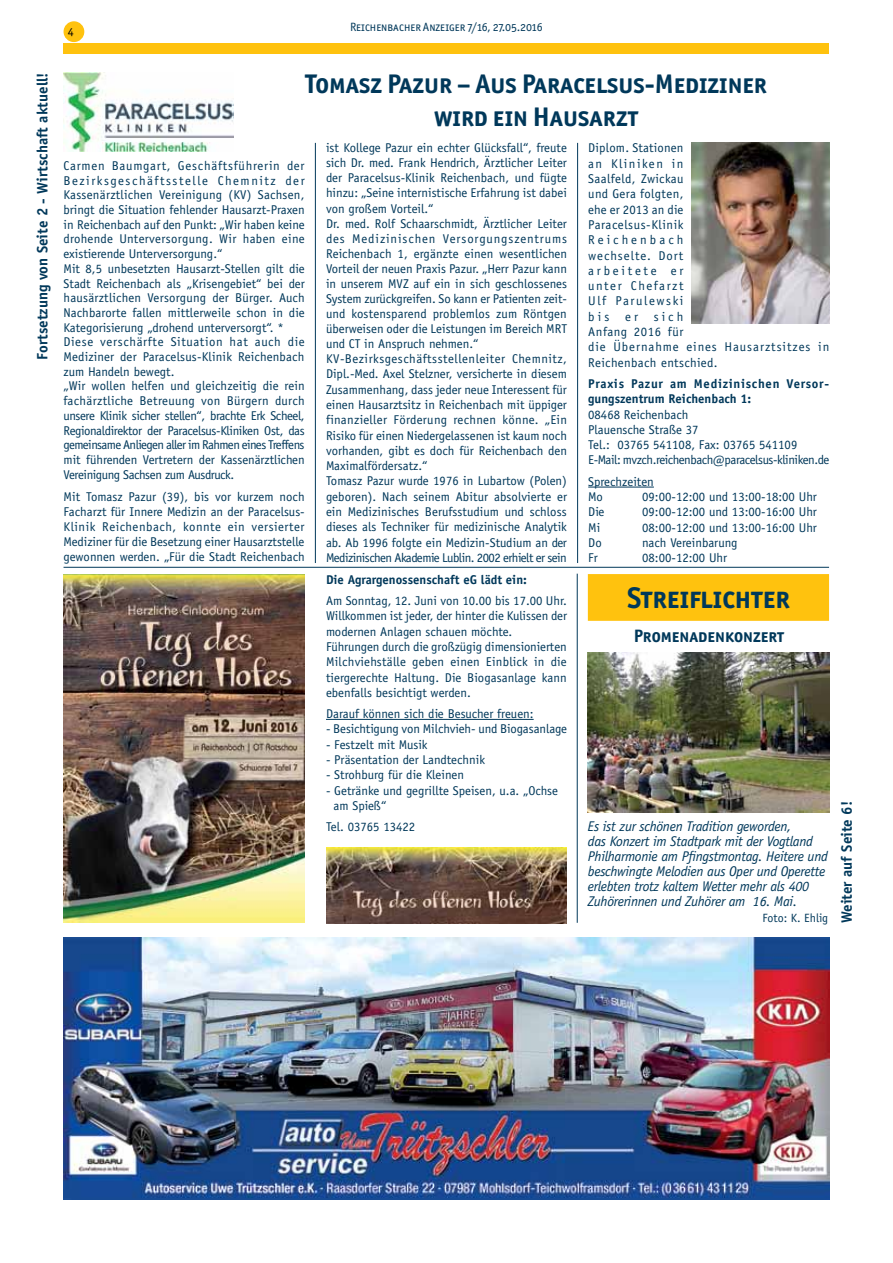
<style>
.page{position:relative;width:893px;height:1263px;background:#fff}
.page>*{position:absolute;margin:0;border:0;box-sizing:border-box;transform-origin:0 0}
.t1{font:30px "Officina San ITC Bold SC";color:#00385a}
.t2{font:27px/32.4px "Officina San ITC Bold SC";color:#00385a;text-align:center}
.t3{font:18px "Officina San ITC Bold SC";color:#00385a}
.t4{font:700 15px "Officina Sans";color:#00385a}
.t5{font:italic 14.1px/15px "Officina Sans";letter-spacing:-.02em;color:#00385a}
.t6{font:12.75px/15.1px "Officina Sans";color:#00385a}
.t7{font:12.75px/15.3px "Officina Sans";letter-spacing:.06em;color:#00385a}
.t8{font:700 12.75px/15.3px "Officina Sans";letter-spacing:.035em;color:#00385a}
.t9{font:700 12.75px "Officina Sans";color:#00385a}
.t10{font:12px "Officina San ITC Book SC";color:#00385a}
.t11{font:12px "Officina Sans";color:#00385a}
.t12{font:12px "Officina Sans";color:#000}
</style>
<div class="page">
<div style="left:64px;top:22px;width:20px;height:19px;background:#ffc20e;border-radius:50%"></div>
<div style="left:64px;top:21px;width:20px;height:21px;border:2px solid #ffc20e;border-radius:50%"></div>
<div style="left:64px;top:44px;width:765px;height:10px;background:#ffc20e"></div>
<img style="left:692px;top:143px;width:137px;height:181px">
<img style="left:64px;top:72px;width:169px;height:79px">
<hr style="left:588px;top:487px;width:66px;height:1px;background:#00385a">
<hr style="left:315px;top:143px;width:1px;height:420px;background:#00385a">
<hr style="left:577px;top:143px;width:1px;height:420px;background:#00385a">
<img style="left:64px;top:574px;width:241px;height:349px">
<img style="left:326px;top:847px;width:240px;height:76px">
<hr style="left:326px;top:719px;width:208px;height:1px;background:#00385a">
<hr style="left:64px;top:567px;width:765px;height:1px;background:#00385a">
<hr style="left:577px;top:574px;width:1px;height:349px;background:#00385a">
<div style="left:588px;top:574px;width:241px;height:47px;background:#ffc20e;border:2px solid #ffc20e"></div>
<img style="left:588px;top:652px;width:241px;height:161px">
<img style="left:64px;top:938px;width:765px;height:261px">
<p class="t12" style="left:68px;top:25px;width:7px">4</p>
<p class="t10" style="left:350px;top:20px;width:194px">Reichenbacher Anzeiger 7/16, 27.05.2016</p>
<p class="t4" style="left:33px;top:359px;width:289px;rotate:-90deg">Fortsetzung von Seite 2 - Wirtschaft aktuell!</p>
<h2 class="t2" style="left:306px;top:68px;width:463px">Tomasz Pazur – Aus Paracelsus-Mediziner wird ein Hausarzt</h2>
<p class="t6" style="left:326px;top:141px;width:243px">ist Kollege Pazur ein echter Glücksfall“, freute sich Dr. med. Frank Hendrich, Ärztlicher Leiter der Paracelsus-Klinik Reichenbach, und fügte hinzu: „Seine internistische Erfahrung ist dabei von großem Vorteil.“<br>Dr. med. Rolf Schaarschmidt, Ärztlicher Leiter des Medizinischen Versorgungszentrums Reichenbach 1, ergänzte einen wesentlichen Vorteil der neuen Praxis Pazur. „Herr Pazur kann in unserem MVZ auf ein in sich geschlossenes System zurückgreifen. So kann er Patienten zeit&shy;und kostensparend problemlos zum Röntgen überweisen oder die Leistungen im Bereich MRT und CT in Anspruch nehmen.“ KV-Bezirksgeschäftsstellenleiter Chemnitz, Dipl.-Med. Axel Stelzner, versicherte in diesem Zusammenhang, dass jeder neue Interessent für einen Hausarztsitz in Reichenbach mit üppiger finanzieller Förderung rechnen könne. „Ein Risiko für einen Niedergelassenen ist kaum noch vorhanden, gibt es doch für Reichenbach den Maximalfördersatz.“<br>Tomasz Pazur wurde 1976 in Lubartow (Polen) geboren). Nach seinem Abitur absolvierte er ein Medizinisches Berufsstudium und schloss dieses als Techniker für medizinische Analytik ab. Ab 1996 folgte ein Medizin-Studium an der Medizinischen Akademie Lublin. 2002 erhielt er sein</p>
<p class="t7" style="left:588px;top:140px;width:243px">Diplom. Stationen<br>an Kliniken in<br>Saalfeld, Zwickau<br>und Gera folgten,<br>ehe er 2013 an die<br>Paracelsus-Klinik<br>Reichenbach<br>wechselte. Dort<br>arbeitete er<br>unter Chefarzt<br>Ulf Parulewski<br>bis er sich<br>Anfang 2016 für<br>die Übernahme eines Hausarztsitzes in<br>Reichenbach entschied.</p>
<p class="t6" style="left:64px;top:158px;width:243px;line-height:14.7px">Carmen Baumgart, Geschäftsführerin der Bezirksgeschäftsstelle Chemnitz der Kassenärztlichen Vereinigung (KV) Sachsen, bringt die Situation fehlender Hausarzt-Praxen in Reichenbach auf den Punkt: „Wir haben keine drohende Unterversorgung. Wir haben eine existierende Unterversorgung.“<br>Mit 8,5 unbesetzten Hausarzt-Stellen gilt die Stadt Reichenbach als „Krisengebiet“ bei der hausärztlichen Versorgung der Bürger. Auch Nachbarorte fallen mittlerweile schon in die Kategorisierung „drohend unterversorgt“. * Diese verschärfte Situation hat auch die Mediziner der Paracelsus-Klinik Reichenbach zum Handeln bewegt.<br>„Wir wollen helfen und gleichzeitig die rein fachärztliche Betreuung von Bürgern durch unsere Klinik sicher stellen“, brachte Erk Scheel, Regionaldirektor der Paracelsus-Kliniken Ost, das gemeinsame Anliegen aller im Rahmen eines Treffens mit führenden Vertretern der Kassenärztlichen Vereinigung Sachsen zum Ausdruck.</p>
<p class="t6" style="left:64px;top:489px;width:243px;text-align:justify">Mit Tomasz Pazur (39), bis vor kurzem noch Facharzt für Innere Medizin an der Paracelsus-Klinik Reichenbach, konnte ein versierter Mediziner für die Besetzung einer Hausarztstelle gewonnen werden. „Für die Stadt Reichenbach</p>
<p class="t8" style="left:588px;top:376px;width:242px">Praxis Pazur am Medizinischen Versor&shy;gungszentrum Reichenbach 1:</p>
<p class="t6" style="left:588px;top:407px;width:243px">08468 Reichenbach<br>Plauensche Straße 37<br>Tel.: 03765 541108, Fax: 03765 541109<br>E-Mail: mvzch.reichenbach@paracelsus-kliniken.de</p>
<p class="t6" style="left:588px;top:474px;width:67px">Sprechzeiten<br>Mo</p>
<p class="t6" style="left:642px;top:489px;width:176px">09:00-12:00 und 13:00-18:00 Uhr</p>
<p class="t6" style="left:588px;top:504px;width:18px">Die</p>
<p class="t6" style="left:642px;top:504px;width:176px">09:00-12:00 und 13:00-16:00 Uhr</p>
<p class="t6" style="left:588px;top:520px;width:14px">Mi</p>
<p class="t6" style="left:642px;top:520px;width:176px">08:00-12:00 und 13:00-16:00 Uhr</p>
<p class="t6" style="left:588px;top:535px;width:15px">Do</p>
<p class="t6" style="left:642px;top:535px;width:97px">nach Vereinbarung</p>
<p class="t6" style="left:588px;top:550px;width:11px">Fr</p>
<p class="t6" style="left:642px;top:550px;width:87px">08:00-12:00 Uhr</p>
<p class="t9" style="left:326px;top:571px;width:202px">Die Agrargenossenschaft eG lädt ein:</p>
<p class="t6" style="left:326px;top:593px;width:243px">Am Sonntag, 12. Juni von 10.00 bis 17.00 Uhr.<br>Willkommen ist jeder, der hinter die Kulissen der modernen Anlagen schauen möchte.<br>Führungen durch die großzügig dimensionierten Milchviehställe geben einen Einblick in die tiergerechte Haltung. Die Biogasanlage kann ebenfalls besichtigt werden.</p>
<p class="t6" style="left:326px;top:706px;width:209px">Darauf können sich die Besucher freuen:</p>
<p class="t6" style="left:326px;top:721px;width:243px">- Besichtigung von Milchvieh- und Biogasanlage</p>
<p class="t6" style="left:326px;top:737px;width:103px">- Festzelt mit Musik</p>
<p class="t6" style="left:326px;top:752px;width:160px">- Präsentation der Landtechnik</p>
<p class="t6" style="left:326px;top:767px;width:139px">- Strohburg für die Kleinen</p>
<p class="t6" style="left:334px;top:783px;width:226px;text-indent:-8px">- Getränke und gegrillte Speisen, u.a. „Ochse am Spieß“</p>
<p class="t6" style="left:326px;top:819px;width:91px">Tel. 03765 13422</p>
<h1 class="t1" style="left:627px;top:579px;width:164px">Streiflichter</h1>
<h3 class="t3" style="left:634px;top:625px;width:152px">Promenadenkonzert</h3>
<p class="t5" style="left:588px;top:819px;width:242px">Es ist zur schönen Tradition geworden,<br>das Konzert im Stadtpark mit der Vogtland Philharmonie am Pfingstmontag. Heitere und beschwingte Melodien aus Oper und Operette erlebten trotz kaltem Wetter mehr als 400<br>Zuhörerinnen und Zuhörer am 16. Mai.</p>
<p class="t11" style="left:762px;top:911px;width:67px">Foto: K. Ehlig</p>
<p class="t4" style="left:837px;top:923px;width:123px;rotate:-90deg">Weiter auf Seite 6!</p>
</div>
